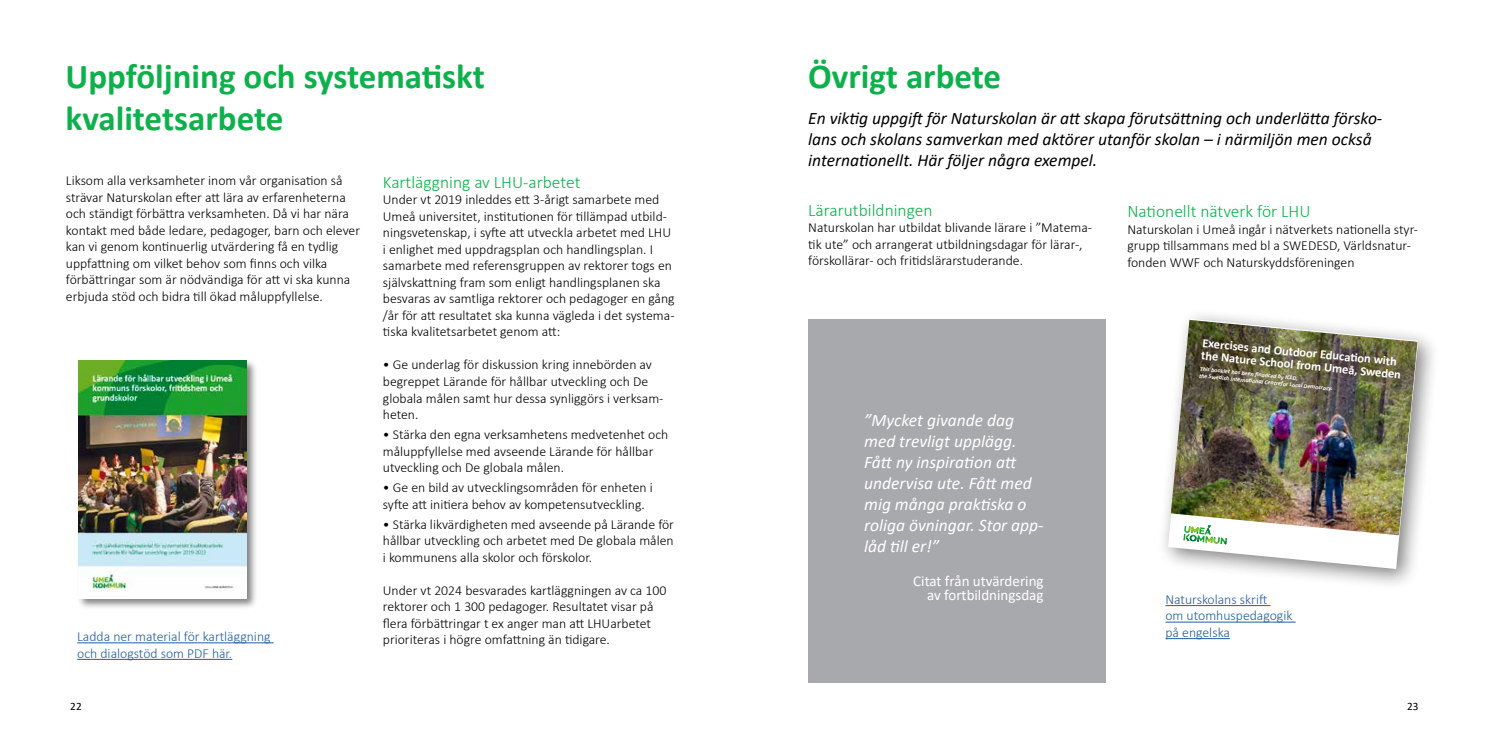
<style>
.page{position:relative;width:1489px;height:745px;background:#fff}
.page>*{position:absolute;margin:0;border:0;box-sizing:border-box;transform-origin:0 0}
.t1{font:700 35px/42px "Calibri";color:#0db14b}
.t2{font:italic 17.5px/21px "Calibri";color:#000}
.t3{font:italic 17.5px/21px "Calibri";color:#fff}
.t4{font:300 17.5px "Calibri";color:#0db14b}
.t5{font:15px/13.8px "Calibri";color:#fff;text-align:right}
.t6{font:300 13.75px/16.5px "Calibri";color:#000}
.t7{font:300 13.75px/16.5px "Calibri";color:#215e9e}
.t8{font:700 12.5px/12.5px "Calibri";color:#fff}
.t9{font:11.25px "Calibri";color:#000}
.t10{font:italic 700 6px/6.8px "Calibri";color:#fff}
</style>
<div class="page">
<div style="left:76px;top:360px;width:182px;height:249px;background:#000;opacity:.5"></div>
<img style="left:78px;top:360px;width:168px;height:237px">
<hr style="left:77px;top:642px;width:197px;height:1px;background:#215e9e">
<hr style="left:77px;top:658px;width:155px;height:1px;background:#215e9e">
<div style="left:808px;top:319px;width:298px;height:363px;background:#a7a9ac"></div>
<hr style="left:1165px;top:605px;width:105px;height:1px;background:#215e9e">
<hr style="left:1165px;top:621px;width:130px;height:1px;background:#215e9e">
<hr style="left:1165px;top:638px;width:64px;height:1px;background:#215e9e">
<div style="left:1157px;top:308px;width:282px;height:282px;background:#000;opacity:.5"></div>
<svg style="left:1167px;top:318px;width:250px;height:250px"></svg>
<img style="left:1170px;top:319px;width:247px;height:216px">
<svg style="left:1183px;top:524px;width:43px;height:20px"></svg>
<img style="left:1186px;top:325px;width:228px;height:85px">
<h1 class="t1" style="left:66px;top:55px;width:421px">Uppföljning och systematiskt kvalitetsarbete</h1>
<p class="t6" style="left:66px;top:172px;width:296px">Liksom alla verksamheter inom vår organisation så strävar Naturskolan efter att lära av erfarenheterna och ständigt förbättra verksamheten. Då vi har nära kontakt med både ledare, pedagoger, barn och elever kan vi genom kontinuerlig utvärdering få en tydlig uppfattning om vilket behov som finns och vilka förbättringar som är nödvändiga för att vi ska kunna erbjuda stöd och bidra till ökad måluppfyllelse.</p>
<p class="t4" style="left:383px;top:171px;width:199px">Kartläggning av LHU-arbetet</p>
<p class="t6" style="left:383px;top:191px;width:293px">Under vt 2019 inleddes ett 3-årigt samarbete med Umeå universitet, institutionen för tillämpad utbild&shy;ningsvetenskap, i syfte att utveckla arbetet med LHU i enlighet med uppdragsplan och handlingsplan. I samarbete med referensgruppen av rektorer togs en självskattning fram som enligt handlingsplanen ska besvaras av samtliga rektorer och pedagoger en gång /år för att resultatet ska kunna vägleda i det systema&shy;tiska kvalitetsarbetet genom att:</p>
<p class="t6" style="left:383px;top:356px;width:282px">• Ge underlag för diskussion kring innebörden av begreppet Lärande för hållbar utveckling och De globala målen samt hur dessa synliggörs i verksam&shy;heten.</p>
<p class="t6" style="left:383px;top:426px;width:287px">• Stärka den egna verksamhetens medvetenhet och måluppfyllelse med avseende Lärande för hållbar utveckling och De globala målen.</p>
<p class="t6" style="left:383px;top:479px;width:271px">• Ge en bild av utvecklingsområden för enheten i syfte att initiera behov av kompetensutveckling.</p>
<p class="t6" style="left:383px;top:515px;width:293px;text-align:justify">• Stärka likvärdigheten med avseende på Lärande för hållbar utveckling och arbetet med De globala målen i kommunens alla skolor och förskolor.</p>
<p class="t6" style="left:383px;top:581px;width:285px">Under vt 2024 besvarades kartläggningen av ca 100 rektorer och 1 300 pedagoger. Resultatet visar på flera förbättringar t ex anger man att LHUarbetet prioriteras i högre omfattning än tidigare.</p>
<p class="t7" style="left:77px;top:627px;width:195px">Ladda ner material för kartläggning och dialogstöd som PDF här.</p>
<h1 class="t1" style="left:808px;top:55px;width:194px">Övrigt arbete</h1>
<p class="t2" style="left:808px;top:107px;width:575px">En viktig uppgift för Naturskolan är att skapa förutsättning och underlätta försko&shy;lans och skolans samverkan med aktörer utanför skolan – i närmiljön men också internationellt. Här följer några exempel.</p>
<p class="t4" style="left:808px;top:199px;width:126px">Lärarutbildningen</p>
<p class="t6" style="left:808px;top:219px;width:285px">Naturskolan har utbildat blivande lärare i ”Matema&shy;tik ute” och arrangerat utbildningsdagar för lärar-, förskollärar- och fritidslärarstuderande.</p>
<p class="t4" style="left:1127px;top:200px;width:185px">Nationellt nätverk för LHU</p>
<p class="t6" style="left:1127px;top:220px;width:292px">Naturskolan i Umeå ingår i nätverkets nationella styr&shy;grupp tillsammans med bl a SWEDESD, Världsnatur&shy;fonden WWF och Naturskyddsföreningen</p>
<p class="t3" style="left:864px;top:408px;width:181px">”Mycket givande dag med trevligt upplägg.<br>Fått ny inspiration att undervisa ute. Fått med mig många praktiska o roliga övningar. Stor app&shy;låd till er!”</p>
<p class="t5" style="left:913px;top:574px;width:132px">Citat från utvärdering av fortbildningsdag</p>
<p class="t8" style="left:1203px;top:335px;width:202px;rotate:6deg">Exercises and Outdoor Educati on with the Nature School from Umeå, Sweden</p>
<p class="t10" style="left:1200px;top:365px;width:136px;rotate:6deg">This booklet has been fi nanced by ICLD,<br>the Swedish Internati onal Centrefor Local Democracy.</p>
<p class="t7" style="left:1165px;top:590px;width:128px">Naturskolans skrift<br>om utomhuspedagogik på engelska</p>
<p class="t9" style="left:70px;top:698px;width:13px">22</p>
<p class="t9" style="left:1407px;top:698px;width:13px">23</p>
</div>
